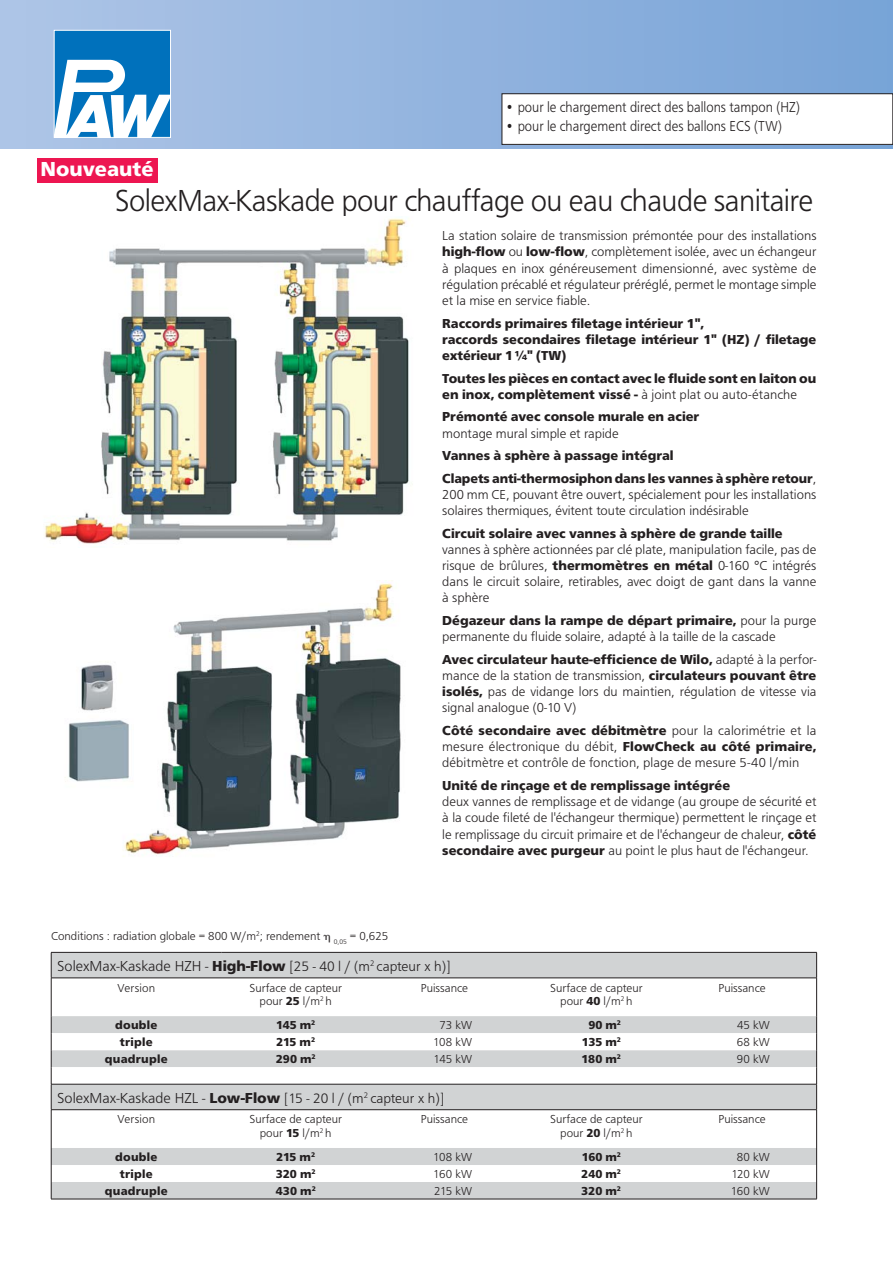
<style>
.page{position:relative;width:893px;height:1263px;background:#fff}
.page>*{position:absolute;margin:0;border:0;box-sizing:border-box;transform-origin:0 0}
.t1{font:300 31.5px "Frutus T";letter-spacing:-.02em;color:#231f20;scale:.96 1}
.t2{font:700 21px "Frutus T";color:#fff}
.t3{font:300 15px "Frutus T";color:#231f20;scale:.9 1}
.t4{font:300 14.25px "Frutus T";color:#231f20}
.t5{font:300 13.5px/16.2px "Frutus T";color:#231f20;text-align:justify}
.t6{font:700 13.5px/16.2px "Frutus T";color:#231f20}
.t7{font:300 12px/13.5px "Frutus T";color:#231f20;text-align:center}
.t8{font:700 12px "Frutus T";letter-spacing:.015em;color:#231f20}
.s1{font-weight:700}
.s2{font-weight:300}
.s3{font-family:"Mathematical Pi One";font-weight:400}
.s4{font-size:15px}
.s5{font-weight:700;font-size:15px}
</style>
<div class="page">
<div style="left:0;top:0;width:893px;height:149px;background:linear-gradient(to right,#aec5e7,#77a3d7)"></div>
<img style="left:56px;top:32px;width:113px;height:104px">
<div style="left:54px;top:30px;width:117px;height:108px;border:1px solid #fff"></div>
<div style="left:502px;top:94px;width:391px;height:50px;background:#fff"></div>
<div style="left:502px;top:94px;width:391px;height:51px;border:1px solid #231f20"></div>
<div style="left:37px;top:158px;width:121px;height:25px;background:#ed1651"></div>
<svg style="left:52px;top:953px;width:764px;height:246px"></svg>
<svg style="left:816px;top:953px;width:1px;height:25px"></svg>
<hr style="left:51px;top:978px;width:766px;height:1px;background:#231f20">
<hr style="left:51px;top:1109px;width:766px;height:1px;background:#231f20">
<hr style="left:51px;top:952px;width:170px;height:1px;background:#231f20">
<svg style="left:51px;top:952px;width:1px;height:26px"></svg>
<hr style="left:221px;top:952px;width:596px;height:1px;background:#231f20">
<hr style="left:51px;top:978px;width:1px;height:38px;background:#231f20">
<hr style="left:816px;top:978px;width:1px;height:38px;background:#231f20">
<svg style="left:51px;top:1016px;width:766px;height:93px"></svg>
<hr style="left:51px;top:1110px;width:1px;height:38px;background:#231f20">
<hr style="left:816px;top:1110px;width:1px;height:38px;background:#231f20">
<svg style="left:51px;top:1148px;width:1px;height:51px"></svg>
<svg style="left:816px;top:1148px;width:1px;height:51px"></svg>
<hr style="left:51px;top:1199px;width:766px;height:1px;background:#231f20">
<img style="left:65px;top:580px;width:336px;height:277px">
<img style="left:44px;top:218px;width:365px;height:326px">
<h2 class="t2" style="left:40px;top:159px;width:115px">Nouveauté</h2>
<p class="t3" style="left:505px;top:99px;width:329px">• pour le chargement direct des ballons tampon (HZ)</p>
<p class="t3" style="left:505px;top:119px;width:309px">• pour le chargement direct des ballons ECS (TW)</p>
<h1 class="t1" style="left:115px;top:184px;width:729px">SolexMax-Kaskade pour chauffage ou eau chaude sanitaire</h1>
<p class="t5" style="left:442px;top:228px;width:376px">La station solaire de transmission prémontée pour des installations <span class="s1">high-flow</span> ou <span class="s1">low-flow</span>, complètement isolée, avec un échangeur à plaques en inox généreusement dimensionné, avec système de régulation précablé et régulateur préréglé, permet le montage simple et la mise en service fiable.</p>
<p class="t6" style="left:442px;top:316px;width:376px">Raccords primaires filetage intérieur 1",<br>raccords secondaires filetage intérieur 1" (HZ) / filetage extérieur 1 ¼" (TW)</p>
<p class="t6" style="left:442px;top:371px;width:376px">Toutes les pièces en contact avec le fluide sont en laiton ou en inox, complètement vissé - <span class="s2">à joint plat ou auto-étanche</span></p>
<p class="t6" style="left:442px;top:409px;width:259px">Prémonté avec console murale en acier</p>
<p class="t5" style="left:442px;top:425px;width:178px">montage mural simple et rapide</p>
<p class="t6" style="left:442px;top:445px;width:376px;line-height:22.6px">Vannes à sphère à passage intégral<br>Clapets anti-thermosiphon dans les vannes à sphère retour<span class="s2">,</span></p>
<p class="t5" style="left:442px;top:487px;width:376px">200 mm CE, pouvant être ouvert, spécialement pour les installations solaires thermiques, évitent toute circulation indésirable</p>
<p class="t6" style="left:442px;top:526px;width:342px">Circuit solaire avec vannes à sphère de grande taille</p>
<p class="t5" style="left:442px;top:542px;width:376px">vannes à sphère actionnées par clé plate, manipulation facile, pas de risque de brûlures, <span class="s1">thermomètres en métal</span> 0-160 °C intégrés dans le circuit solaire, retirables, avec doigt de gant dans la vanne à sphère</p>
<p class="t5" style="left:442px;top:613px;width:376px"><span class="s1">Dégazeur dans la rampe de départ primaire,</span> pour la purge permanente du fluide solaire, adapté à la taille de la cascade</p>
<p class="t5" style="left:442px;top:652px;width:376px"><span class="s1">Avec circulateur haute-efficience de Wilo,</span> adapté à la perfor&shy;mance de la station de transmission, <span class="s1">circulateurs pouvant être isolés,</span> pas de vidange lors du maintien, régulation de vitesse via signal analogue (0-10 V)</p>
<p class="t5" style="left:442px;top:723px;width:376px"><span class="s1">Côté secondaire avec débitmètre</span> pour la calorimétrie et la mesure électronique du débit, <span class="s1">FlowCheck au côté primaire, </span>débitmètre et contrôle de fonction, plage de mesure 5-40 l/min</p>
<p class="t6" style="left:442px;top:778px;width:290px">Unité de rinçage et de remplissage intégrée</p>
<p class="t5" style="left:442px;top:794px;width:376px">deux vannes de remplissage et de vidange (au groupe de sécurité et à la coude fileté de l'échangeur thermique) permettent le rinçage et le remplissage du circuit primaire et de l'échangeur de chaleur, <span class="s1">côté secondaire avec purgeur</span> au point le plus haut de l'échangeur.</p>
<p class="t7" style="left:51px;top:930px;width:339px">Conditions : radiation globale = 800 W/m<sup>2</sup>; rendement <span class="s3">-</span> <sub>0,05</sub> = 0,625</p>
<p class="t4" style="left:57px;top:959px;width:395px"><span class="s4">SolexMax-Kaskade HZH -</span> <span class="s5">High-Flow</span> [25 - 40 l / (m<sup>2</sup> capteur x h)]</p>
<p class="t7" style="left:118px;top:981px;width:39px">Version</p>
<p class="t7" style="left:249px;top:981px;width:94px">Surface de capteur pour <span class="s1">25</span> l/m<sup>2</sup> h</p>
<p class="t7" style="left:421px;top:981px;width:49px">Puissance</p>
<p class="t7" style="left:550px;top:981px;width:94px">Surface de capteur pour <span class="s1">40</span> l/m<sup>2</sup> h</p>
<p class="t7" style="left:718px;top:981px;width:49px">Puissance</p>
<p class="t8" style="left:115px;top:1020px;width:44px">double</p>
<p class="t8" style="left:276px;top:1020px;width:41px">145 m<sup>2</sup></p>
<p class="t7" style="left:439px;top:1019px;width:34px">73 kW</p>
<p class="t8" style="left:588px;top:1020px;width:34px">90 m<sup>2</sup></p>
<p class="t7" style="left:737px;top:1019px;width:34px">45 kW</p>
<p class="t8" style="left:120px;top:1037px;width:34px">triple</p>
<p class="t8" style="left:276px;top:1037px;width:40px">215 m<sup>2</sup></p>
<p class="t7" style="left:433px;top:1036px;width:41px">108 kW</p>
<p class="t8" style="left:582px;top:1037px;width:41px">135 m<sup>2</sup></p>
<p class="t7" style="left:737px;top:1036px;width:35px">68 kW</p>
<p class="t8" style="left:105px;top:1054px;width:64px">quadruple</p>
<p class="t8" style="left:276px;top:1054px;width:42px">290 m<sup>2</sup></p>
<p class="t7" style="left:434px;top:1053px;width:40px">145 kW</p>
<p class="t8" style="left:581px;top:1054px;width:41px">180 m<sup>2</sup></p>
<p class="t7" style="left:737px;top:1053px;width:35px">90 kW</p>
<p class="t4" style="left:57px;top:1091px;width:389px"><span class="s4">SolexMax-Kaskade HZL -</span> <span class="s5">Low-Flow</span> [15 - 20 l / (m<sup>2</sup> capteur x h)]</p>
<p class="t7" style="left:118px;top:1113px;width:39px">Version</p>
<p class="t7" style="left:249px;top:1113px;width:94px">Surface de capteur pour <span class="s1">15</span> l/m<sup>2</sup> h</p>
<p class="t7" style="left:421px;top:1113px;width:49px">Puissance</p>
<p class="t7" style="left:550px;top:1113px;width:94px">Surface de capteur pour <span class="s1">20</span> l/m<sup>2</sup> h</p>
<p class="t7" style="left:718px;top:1113px;width:49px">Puissance</p>
<p class="t8" style="left:115px;top:1151px;width:44px">double</p>
<p class="t8" style="left:276px;top:1151px;width:40px">215 m<sup>2</sup></p>
<p class="t7" style="left:433px;top:1151px;width:41px">108 kW</p>
<p class="t8" style="left:582px;top:1151px;width:41px">160 m<sup>2</sup></p>
<p class="t7" style="left:737px;top:1151px;width:35px">80 kW</p>
<p class="t8" style="left:120px;top:1168px;width:34px">triple</p>
<p class="t8" style="left:276px;top:1168px;width:41px">320 m<sup>2</sup></p>
<p class="t7" style="left:433px;top:1168px;width:40px">160 kW</p>
<p class="t8" style="left:581px;top:1168px;width:41px">240 m<sup>2</sup></p>
<p class="t7" style="left:731px;top:1168px;width:40px">120 kW</p>
<p class="t8" style="left:105px;top:1185px;width:64px">quadruple</p>
<p class="t8" style="left:276px;top:1185px;width:42px">430 m<sup>2</sup></p>
<p class="t7" style="left:434px;top:1185px;width:40px">215 kW</p>
<p class="t8" style="left:581px;top:1185px;width:41px">320 m<sup>2</sup></p>
<p class="t7" style="left:731px;top:1185px;width:40px">160 kW</p>
</div>
